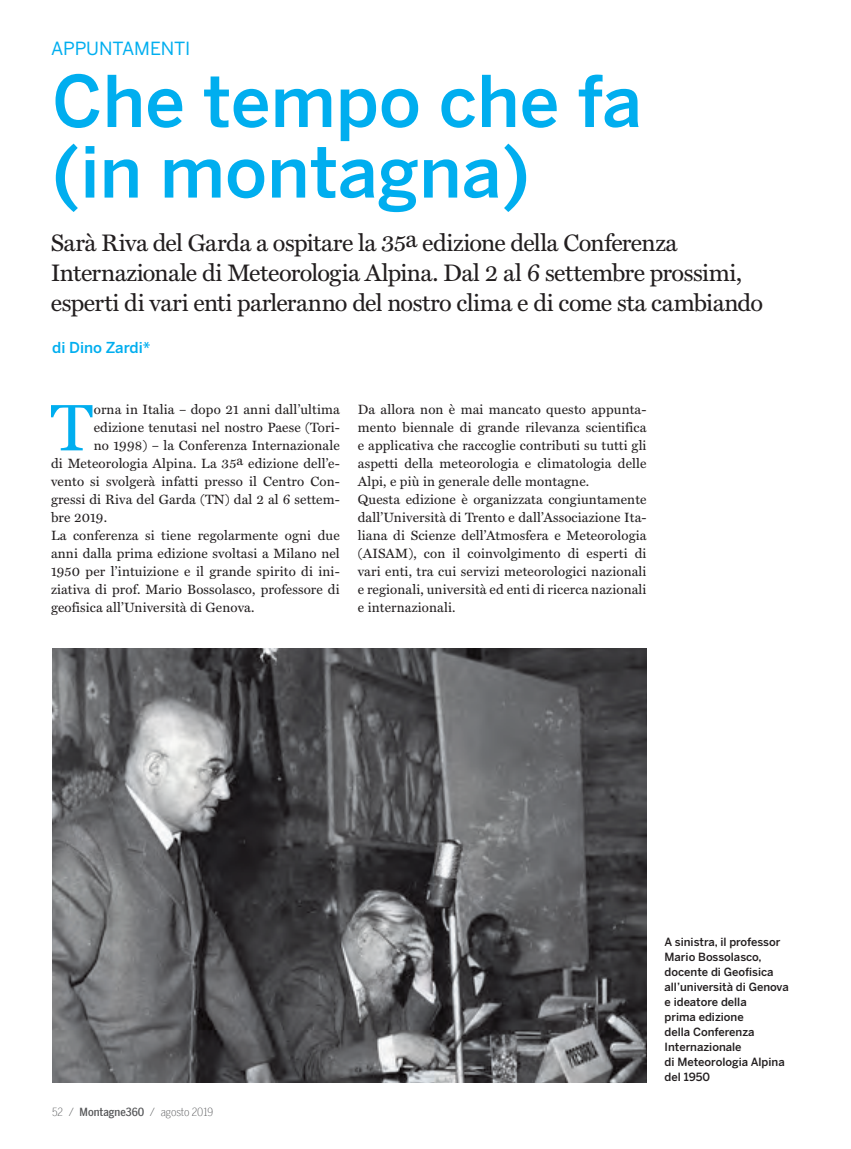
<style>
.page{position:relative;width:851px;height:1149px;background:#fff}
.page>*{position:absolute;margin:0;border:0;box-sizing:border-box;transform-origin:0 0}
.t1{font:500 70.5px/70.5px "Benton Sans";color:#00aeef}
.t2{font:66.15px "Miller Text";color:#00aeef}
.t3{font:24px/30px "Miller Text";letter-spacing:-.025em;color:#231f20}
.t4{font:18px "Benton Sans";letter-spacing:-.005em;color:#00aeef}
.t5{font:500 15px "Benton Sans";color:#00aeef}
.t6{font:13.5px/18px "Miller Text";letter-spacing:.01em;color:#231f20}
.t7{font:500 11.25px/15px "Benton Sans";color:#231f20}
.t8{font:300 11.25px "Benton Sans Condensed";letter-spacing:-.005em;color:#57585a}
.s1{font-weight:500}
</style>
<div class="page">
<img style="left:52px;top:648px;width:594px;height:433px">
<h3 class="t4" style="left:51px;top:38px;width:141px">APPUNTAMENTI</h3>
<h1 class="t1" style="left:52px;top:67px;width:591px">Che tempo che fa (in montagna)</h1>
<h3 class="t3" style="left:51px;top:229px;width:713px">Sarà Riva del Garda a ospitare la 35a edizione della Conferenza<br>Internazionale di Meteorologia Alpina. Dal 2 al 6 settembre prossimi, esperti di vari enti parleranno del nostro clima e di come sta cambiando</h3>
<p class="t5" style="left:52px;top:338px;width:100px">di Dino Zardi*</p>
<h2 class="t2" style="left:50px;top:389px;width:44px">T</h2>
<p class="t6" style="left:94px;top:401px;width:247px">orna in Italia – dopo 21 anni dall’ultima</p>
<p class="t6" style="left:94px;top:419px;width:247px">edizione tenutasi nel nostro Paese (Tori-</p>
<p class="t6" style="left:94px;top:437px;width:247px">no 1998) – la Conferenza Internazionale</p>
<p class="t6" style="left:51px;top:455px;width:290px">di Meteorologia Alpina. La 35a edizione dell’e-</p>
<p class="t6" style="left:51px;top:473px;width:290px">vento si svolgerà infatti presso il Centro Con-</p>
<p class="t6" style="left:51px;top:491px;width:290px">gressi di Riva del Garda (TN) dal 2 al 6 settem-</p>
<p class="t6" style="left:51px;top:509px;width:58px">bre 2019.</p>
<p class="t6" style="left:51px;top:527px;width:290px">La conferenza si tiene regolarmente ogni due</p>
<p class="t6" style="left:51px;top:545px;width:290px">anni dalla prima edizione svoltasi a Milano nel</p>
<p class="t6" style="left:51px;top:563px;width:290px">1950 per l’intuizione e il grande spirito di ini-</p>
<p class="t6" style="left:51px;top:581px;width:290px">ziativa di prof. Mario Bossolasco, professore di</p>
<p class="t6" style="left:51px;top:599px;width:205px">geofisica all’Università di Genova.</p>
<p class="t6" style="left:358px;top:401px;width:290px">Da allora non è mai mancato questo appunta&shy;mento biennale di grande rilevanza scientifica e applicativa che raccoglie contributi su tutti gli aspetti della meteorologia e climatologia delle Alpi, e più in generale delle montagne.<br>Questa edizione è organizzata congiuntamente dall’Università di Trento e dall’Associazione Ita&shy;liana di Scienze dell’Atmosfera e Meteorologia (AISAM), con il coinvolgimento di esperti di vari enti, tra cui servizi meteorologici nazionali e regionali, università ed enti di ricerca nazionali e internazionali.</p>
<p class="t8" style="left:52px;top:1103px;width:163px">52 / <span class="s1">Montagne360</span> / agosto 2019</p>
<p class="t7" style="left:664px;top:933px;width:126px">A sinistra, il professor<br>Mario Bossolasco, docente di Geofisica all’università di Genova e ideatore della<br>prima edizione<br>della Conferenza<br>Internazionale<br>di Meteorologia Alpina del 1950</p>
</div>
